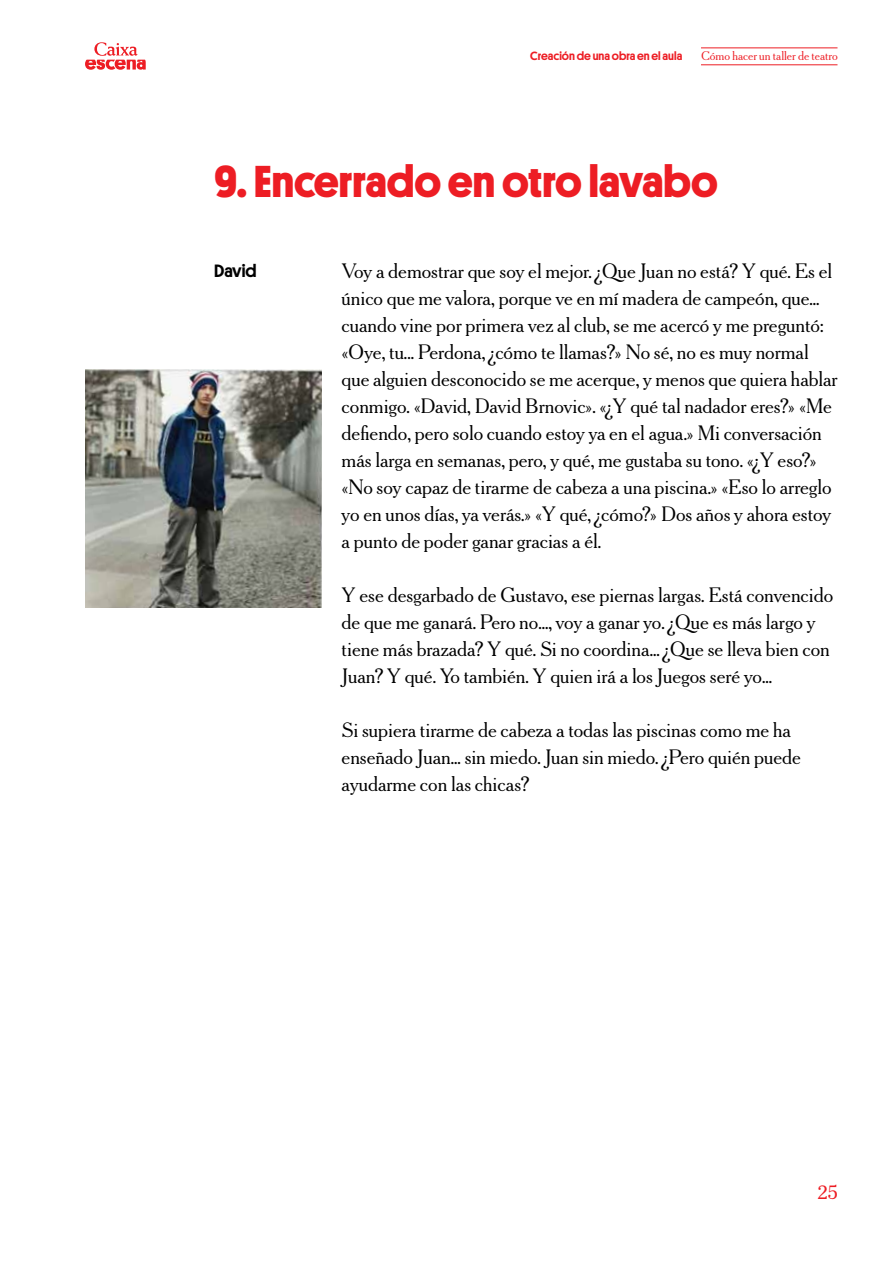
<style>
.page{position:relative;width:893px;height:1263px;background:#fff}
.page>*{position:absolute;margin:0;border:0;box-sizing:border-box;transform-origin:0 0}
.t1{font:700 45px "Platform";color:#ed1d24}
.t2{font:22.5px/27px "Cheltenham NYT Roman";color:#000}
.t3{font:22.5px "Cheltenham NYT Roman";color:#ed1d24}
.t4{font:500 18px "Platform";color:#000}
.t5{font:13.5px "Cheltenham NYT Roman";color:#ed1d24}
.t6{font:500 12px "Platform";color:#ed1d24}
</style>
<div class="page">
<svg style="left:85px;top:42px;width:61px;height:28px"></svg>
<hr style="left:701px;top:48px;width:136px;height:1px;background:#ed1d24">
<hr style="left:701px;top:64px;width:136px;height:1px;background:#ed1d24">
<img style="left:85px;top:370px;width:237px;height:238px">
<p class="t6" style="left:530px;top:47px;width:153px">Creación de una obra en el aula</p>
<p class="t5" style="left:701px;top:48px;width:138px">Cómo hacer un taller de teatro</p>
<h1 class="t1" style="left:214px;top:149px;width:505px">9. Encerrado en otro lavabo</h1>
<p class="t4" style="left:214px;top:258px;width:44px">David</p>
<p class="t2" style="left:342px;top:258px;width:498px">Voy a demostrar que soy el mejor. ¿Que Juan no está? Y qué. Es el único que me valora, porque ve en mí madera de campeón, que... cuando vine por primera vez al club, se me acercó y me preguntó: «Oye, tu... Perdona, ¿cómo te llamas?» No sé, no es muy normal que alguien desconocido se me acerque, y menos que quiera hablar conmigo. «David, David Brnovic». «¿Y qué tal nadador eres?» «Me defiendo, pero solo cuando estoy ya en el agua.» Mi conversación más larga en semanas, pero, y qué, me gustaba su tono. «¿Y eso?» «No soy capaz de tirarme de cabeza a una piscina.» «Eso lo arreglo yo en unos días, ya verás.» «Y qué, ¿cómo?» Dos años y ahora estoy a punto de poder ganar gracias a él.</p>
<p class="t2" style="left:342px;top:582px;width:493px">Y ese desgarbado de Gustavo, ese piernas largas. Está convencido de que me ganará. Pero no..., voy a ganar yo. ¿Que es más largo y tiene más brazada? Y qué. Si no coordina... ¿Que se lleva bien con Juan? Y qué. Yo también. Y quien irá a los Juegos seré yo...</p>
<p class="t2" style="left:342px;top:717px;width:461px">Si supiera tirarme de cabeza a todas las piscinas como me ha enseñado Juan... sin miedo. Juan sin miedo. ¿Pero quién puede ayudarme con las chicas?</p>
<p class="t3" style="left:818px;top:1178px;width:21px">25</p>
</div>
